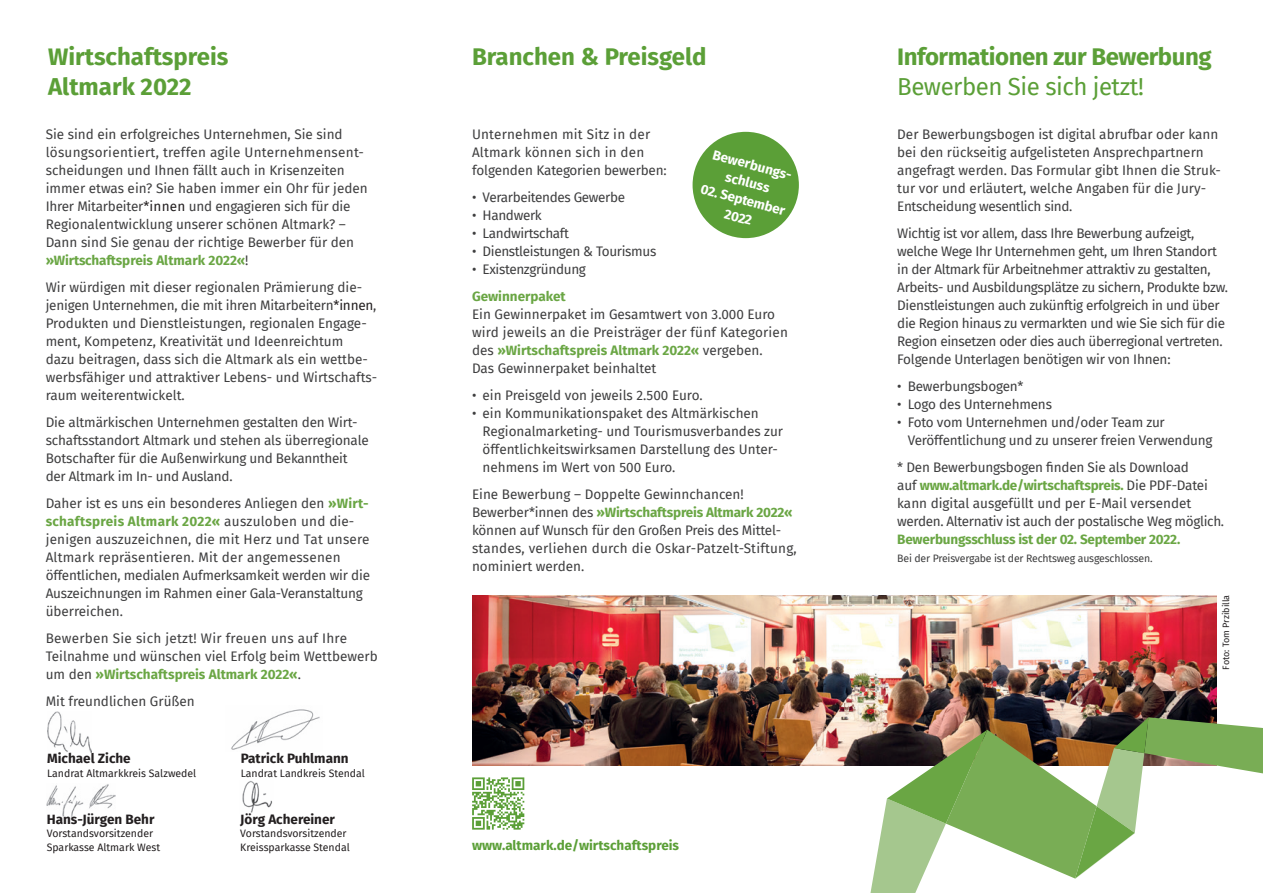
<style>
.page{position:relative;width:1263px;height:893px;background:#fff}
.page>*{position:absolute;margin:0;border:0;box-sizing:border-box;transform-origin:0 0}
.t1{font:700 24px "Fira Sans";color:#5b9f37}
.t2{font:700 24px "Fira Sans";letter-spacing:-.02em;color:#5b9f37}
.t3{font:24px "Fira Sans";letter-spacing:-.02em;color:#5b9f37}
.t4{font:13.5px/18px "Fira Sans";letter-spacing:-.01em;color:#3e3e3f}
.t5{font:13.5px/18px "Fira Sans";letter-spacing:.015em;color:#3e3e3f}
.t6{font:700 13.5px "Fira Sans";color:#231f20}
.t7{font:700 13.5px "Fira Sans";letter-spacing:-.015em;color:#6aa644}
.t8{font:700 13.5px/18px "Fira Sans";color:#fff;text-align:center}
.t9{font:700 13.5px "Fira Sans";color:#5b9f37}
.t10{font:10.5px "Fira Sans";color:#231f20}
.t11{font:10.5px "Fira Sans";letter-spacing:-.015em;color:#3e3e3f}
.t12{font:9px "Fira Sans";color:#231f20}
.s1{color:#231f20}
.s2{font-weight:700;color:#6aa644}
</style>
<div class="page">
<img style="left:472px;top:595px;width:744px;height:170px">
<img style="left:47px;top:711px;width:44px;height:42px">
<img style="left:231px;top:709px;width:89px;height:41px">
<img style="left:47px;top:784px;width:68px;height:34px">
<img style="left:242px;top:780px;width:30px;height:33px">
<div style="left:692px;top:132px;width:107px;height:106px;background:#5b9f37;border-radius:50%"></div>
<svg style="left:472px;top:777px;width:52px;height:53px"></svg>
<svg style="left:870px;top:717px;width:393px;height:176px"></svg>
<h1 class="t1" style="left:48px;top:36px;width:182px">Wirtschaftspreis</h1>
<h1 class="t1" style="left:472px;top:36px;width:236px">Branchen &amp; Preisgeld</h1>
<h1 class="t1" style="left:48px;top:66px;width:145px">Altmark 2022</h1>
<p class="t4" style="left:46px;top:125px;width:324px">Sie sind ein erfolgreiches Unternehmen, Sie sind lösungsorientiert, treffen agile Unternehmensent&shy;scheidungen und Ihnen fällt auch in Krisenzeiten immer etwas ein? Sie haben immer ein Ohr für jeden Ihrer Mitarbeiter<span class="s1">*innen</span> und engagieren sich für die Regionalentwicklung unserer schönen Altmark? – Dann sind Sie genau der richtige Bewerber für den <span class="s2">»Wirtschaftspreis Altmark 2022«</span>!</p>
<p class="t4" style="left:46px;top:278px;width:333px">Wir würdigen mit dieser regionalen Prämierung die&shy;jenigen Unternehmen, die mit ihren Mitarbeitern<span class="s1">*innen</span>, Produkten und Dienstleistungen, regionalen Engage&shy;ment, Kompetenz, Kreativität und Ideenreichtum<br>dazu beitragen, dass sich die Altmark als ein wettbe&shy;werbsfähiger und attraktiver Lebens- und Wirtschafts&shy;raum weiterentwickelt.</p>
<p class="t4" style="left:46px;top:413px;width:325px">Die altmärkischen Unternehmen gestalten den Wirt&shy;schaftsstandort Altmark und stehen als überregionale Botschafter für die Außenwirkung und Bekanntheit der Altmark im In- und Ausland.</p>
<p class="t4" style="left:46px;top:494px;width:326px">Daher ist es uns ein besonderes Anliegen den <span class="s2">»Wirt&shy;schaftspreis Altmark 2022«</span> auszuloben und die&shy;jenigen auszuzeichnen, die mit Herz und Tat unsere Altmark repräsentieren. Mit der angemessenen öffentlichen, medialen Aufmerksamkeit werden wir die Auszeichnungen im Rahmen einer Gala-Veranstaltung überreichen.</p>
<p class="t4" style="left:46px;top:629px;width:333px">Bewerben Sie sich jetzt! Wir freuen uns auf Ihre<br>Teilnahme und wünschen viel Erfolg beim Wettbewerb um den <span class="s2">»Wirtschaftspreis Altmark 2022«</span>.</p>
<p class="t4" style="left:46px;top:692px;width:151px">Mit freundlichen Grüßen</p>
<p class="t6" style="left:47px;top:747px;width:85px">Michael Ziche</p>
<p class="t6" style="left:241px;top:747px;width:109px">Patrick Puhlmann</p>
<p class="t10" style="left:47px;top:765px;width:151px">Landrat Altmarkkreis Salzwedel</p>
<p class="t10" style="left:241px;top:765px;width:126px">Landrat Landkreis Stendal</p>
<p class="t6" style="left:47px;top:807px;width:109px">Hans-Jürgen Behr</p>
<p class="t6" style="left:240px;top:807px;width:96px">Jörg Achereiner</p>
<p class="t10" style="left:47px;top:825px;width:108px">Vorstandsvorsitzender</p>
<p class="t10" style="left:240px;top:825px;width:108px">Vorstandsvorsitzender</p>
<p class="t10" style="left:47px;top:839px;width:115px">Sparkasse Altmark West</p>
<p class="t10" style="left:240px;top:839px;width:111px">Kreissparkasse Stendal</p>
<p class="t5" style="left:472px;top:125px;width:196px">Unternehmen mit Sitz in der<br>Altmark können sich in den folgenden Kategorien bewerben:</p>
<p class="t4" style="left:472px;top:188px;width:155px">• Verarbeitendes Gewerbe</p>
<p class="t4" style="left:472px;top:206px;width:71px">• Handwerk</p>
<p class="t4" style="left:472px;top:224px;width:99px">• Landwirtschaft</p>
<p class="t4" style="left:472px;top:242px;width:186px">• Dienstleistungen &amp; Tourismus</p>
<p class="t4" style="left:472px;top:260px;width:115px">• Existenzgründung</p>
<p class="t7" style="left:472px;top:285px;width:95px">Gewinnerpaket</p>
<p class="t4" style="left:472px;top:305px;width:317px">Ein Gewinnerpaket im Gesamtwert von 3.000 Euro wird jeweils an die Preisträger der fünf Kategorien des <span class="s2">»Wirtschaftspreis Altmark 2022«</span> vergeben.<br>Das Gewinnerpaket beinhaltet</p>
<p class="t4" style="left:472px;top:386px;width:232px">• ein Preisgeld von jeweils 2.500 Euro.</p>
<p class="t4" style="left:482px;top:404px;width:302px;text-indent:-11px">• ein Kommunikationspaket des Altmärkischen Regionalmarketing- und Tourismusverbandes zur öffentlichkeitswirksamen Darstellung des Unter&shy;nehmens im Wert von 500 Euro.</p>
<p class="t4" style="left:472px;top:485px;width:326px">Eine Bewerbung – Doppelte Gewinnchancen!<br>Bewerber*innen des <span class="s2">»Wirtschaftspreis Altmark 2022« </span>können auf Wunsch für den Großen Preis des Mittel&shy;standes, verliehen durch die Oskar-Patzelt-Stiftung, nominiert werden.</p>
<p class="t8" style="left:715px;top:145px;width:84px;rotate:15deg">Bewerbungs&shy;schluss</p>
<p class="t8" style="left:704px;top:179px;width:88px;rotate:15deg">02. September<br>2022</p>
<p class="t9" style="left:472px;top:834px;width:209px">www.altmark.de/wirtschaftspreis</p>
<h1 class="t2" style="left:897px;top:37px;width:316px">Informationen zur Bewerbung</h1>
<h1 class="t3" style="left:897px;top:69px;width:248px">Bewerben Sie sich jetzt!</h1>
<p class="t4" style="left:897px;top:125px;width:325px">Der Bewerbungsbogen ist digital abrufbar oder kann bei den rückseitig aufgelisteten Ansprechpartnern angefragt werden. Das Formular gibt Ihnen die Struk&shy;tur vor und erläutert, welche Angaben für die Jury-Entscheidung wesentlich sind.</p>
<p class="t4" style="left:897px;top:224px;width:332px">Wichtig ist vor allem, dass Ihre Bewerbung aufzeigt, welche Wege Ihr Unternehmen geht, um Ihren Standort in der Altmark für Arbeitnehmer attraktiv zu gestalten, Arbeits- und Ausbildungsplätze zu sichern, Produkte bzw.<br>Dienstleistungen auch zukünftig erfolgreich in und über die Region hinaus zu vermarkten und wie Sie sich für die Region einsetzen oder dies auch überregional vertreten.<br>Folgende Unterlagen benötigen wir von Ihnen:</p>
<p class="t4" style="left:897px;top:377px;width:128px">• Bewerbungsbogen*</p>
<p class="t4" style="left:897px;top:395px;width:156px">• Logo des Unternehmens</p>
<p class="t4" style="left:908px;top:413px;width:306px;text-indent:-11px">• Foto vom Unternehmen und/oder Team zur<br>Veröffentlichung und zu unserer freien Verwendung</p>
<p class="t4" style="left:897px;top:458px;width:328px">* Den Bewerbungsbogen finden Sie als Download<br>auf <span class="s2">www.altmark.de/wirtschaftspreis.</span> Die PDF-Datei kann digital ausgefüllt und per E-Mail versendet werden. Alternativ ist auch der postalische Weg möglich.</p>
<p class="t7" style="left:897px;top:528px;width:285px">Bewerbungsschluss ist der 02. September 2022.</p>
<p class="t11" style="left:897px;top:551px;width:257px">Bei der Preisvergabe ist der Rechtsweg ausgeschlossen.</p>
<p class="t12" style="left:1219px;top:669px;width:76px;rotate:-90deg">Foto: Tom Przibilla</p>
</div>
